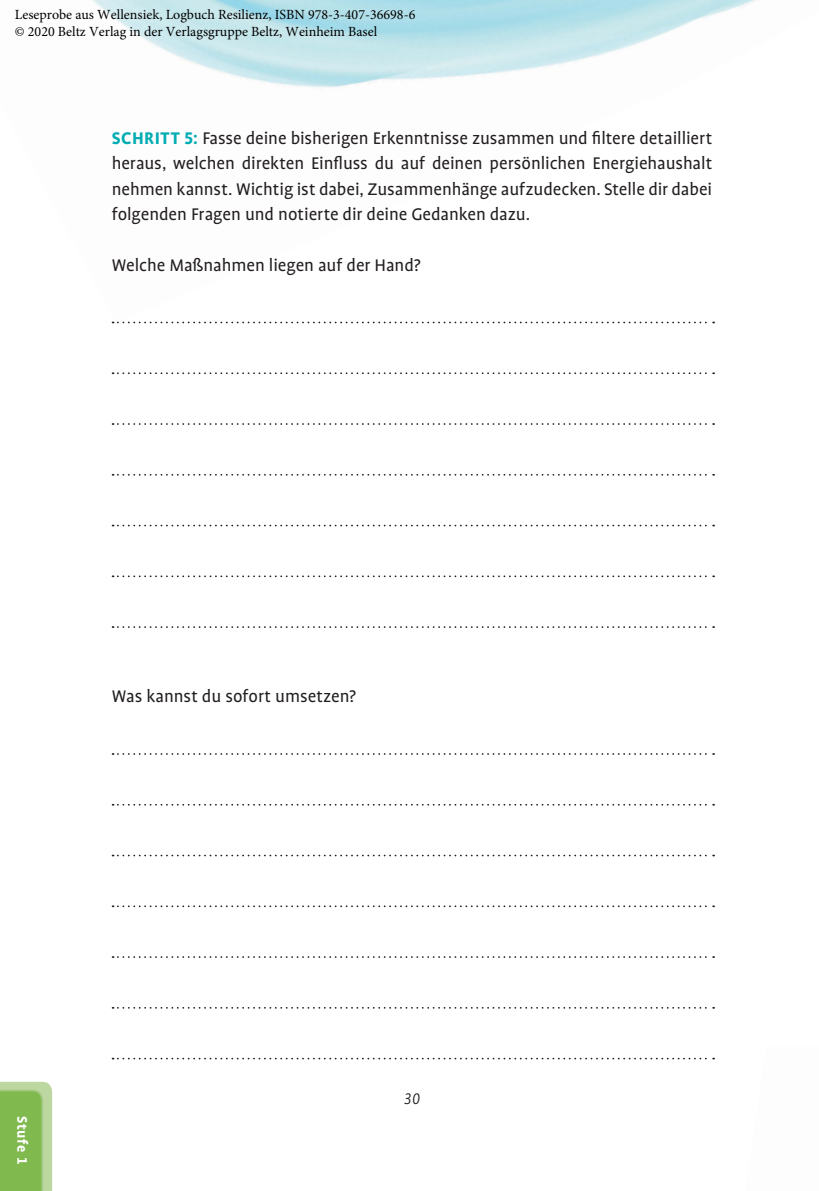
<style>
.page{position:relative;width:819px;height:1191px;background:#fff}
.page>*{position:absolute;margin:0;border:0;box-sizing:border-box;transform-origin:0 0}
.t1{font:19.25px/25.4px "Profile OT";letter-spacing:-.005em;color:#221e1f;text-align:justify}
.t2{font:italic 300 17.5px "Profile OT";color:#221e1f}
.t3{font:700 15.75px "Profile OT";letter-spacing:.045em;color:#fff}
.t4{font:14px/16.8px "Minion Pro";color:#000}
.s1{font-weight:700;color:#00acb2}
</style>
<div class="page">
<img style="left:93px;top:0;width:663px;height:322px">
<svg style="left:113px;top:322px;width:601px;height:1px"></svg>
<svg style="left:113px;top:372px;width:601px;height:2px"></svg>
<svg style="left:113px;top:423px;width:601px;height:2px"></svg>
<svg style="left:113px;top:474px;width:601px;height:2px"></svg>
<svg style="left:113px;top:525px;width:601px;height:1px"></svg>
<svg style="left:113px;top:575px;width:601px;height:2px"></svg>
<svg style="left:113px;top:626px;width:601px;height:2px"></svg>
<svg style="left:113px;top:753px;width:601px;height:2px"></svg>
<svg style="left:113px;top:804px;width:601px;height:1px"></svg>
<svg style="left:113px;top:854px;width:601px;height:2px"></svg>
<svg style="left:113px;top:905px;width:601px;height:2px"></svg>
<svg style="left:113px;top:956px;width:601px;height:2px"></svg>
<svg style="left:113px;top:1007px;width:601px;height:1px"></svg>
<svg style="left:113px;top:1057px;width:601px;height:2px"></svg>
<svg style="left:0;top:1081px;width:52px;height:110px;background:#90c265"></svg>
<p class="t4" style="left:15px;top:6px;width:402px">Leseprobe aus Wellensiek, Logbuch Resilienz, ISBN 978-3-407-36698-6 © 2020 Beltz Verlag in der Verlagsgruppe Beltz, Weinheim Basel</p>
<p class="t1" style="left:112px;top:126px;width:602px"><span class="s1">SCHRITT 5:</span> Fasse deine bisherigen Erkenntnisse zusammen und filtere detailliert heraus, welchen direkten Einfluss du auf deinen persönlichen Energiehaushalt nehmen kannst. Wichtig ist dabei, Zusammenhänge aufzudecken. Stelle dir dabei folgenden Fragen und notierte dir deine Gedanken dazu.</p>
<p class="t1" style="left:112px;top:253px;width:310px">Welche Maßnahmen liegen auf der Hand?</p>
<p class="t1" style="left:112px;top:685px;width:246px">Was kannst du sofort umsetzen?</p>
<p class="t3" style="left:31px;top:1115px;width:50px;rotate:90deg">Stufe 1</p>
<p class="t2" style="left:403px;top:1089px;width:18px">30</p>
</div>
